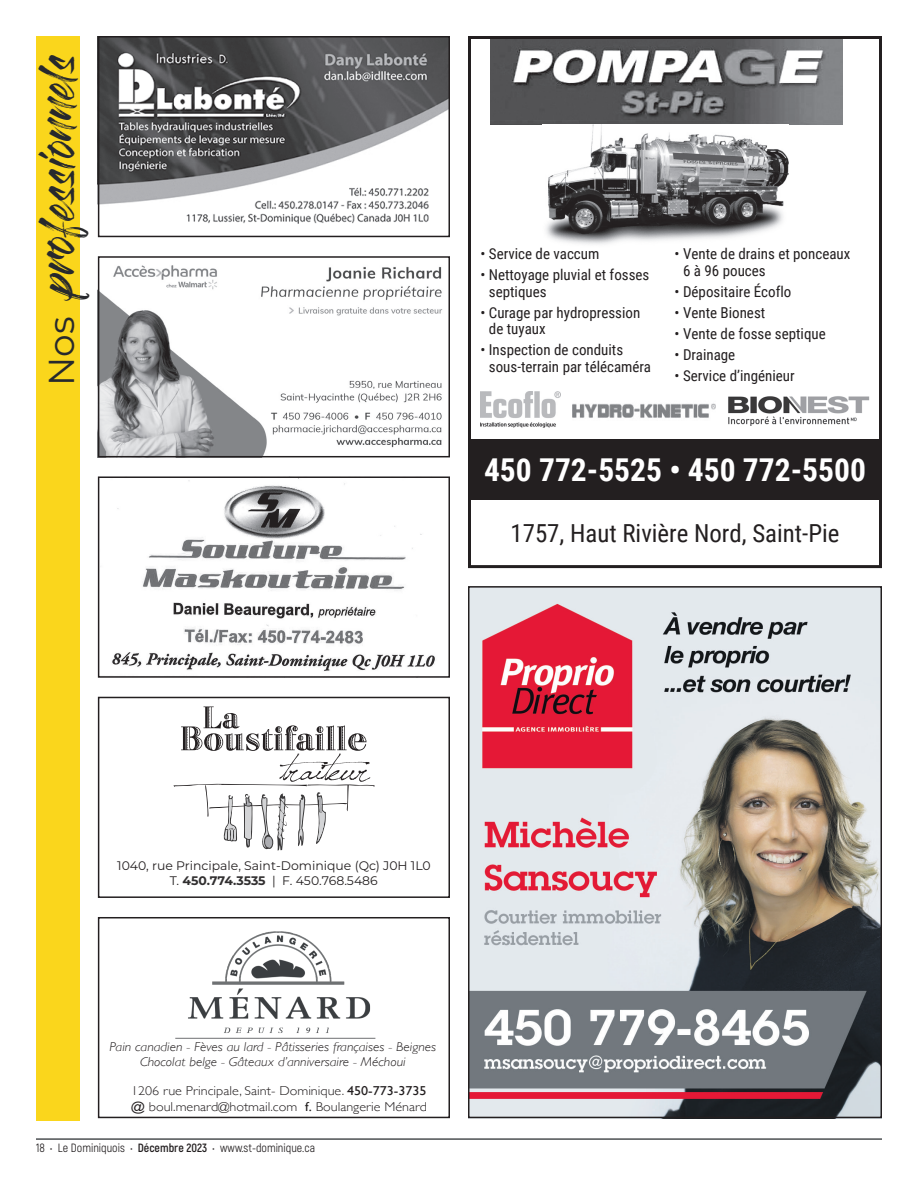
<style>
.page{position:relative;width:918px;height:1188px;background:#fff}
.page>*{position:absolute;margin:0;border:0;box-sizing:border-box;transform-origin:0 0}
.t1{font:36px "Gloss And Bloom";color:#27292d}
.t2{font:700 31.5px "Roboto Condensed";color:#fff}
.t3{font:24.9px "Roboto Condensed";color:#231f20}
.t4{font:15px/16.5px "Roboto Condensed";color:#231f20}
.t5{font:italic 300 12.9px/15.5px "Gill Sans";color:#231f20;text-align:center;scale:1.09 1}
.t6{font:300 12.9px/15.5px "Gill Sans";color:#231f20;scale:1.09 1}
.t7{font:12.45px/14.9px "Montserrat";color:#231f20;text-align:center}
.t8{font:12px "Akrobat";color:#231f20}
.s1{font-family:"Montserrat"}
.s2{font-weight:700;color:#312f30}
.s3{font-weight:400}
.s4{font-weight:700}
</style>
<div class="page">
<hr style="left:36px;top:1139px;width:846px;height:1px;background:#111619">
<div style="left:36px;top:36px;width:44px;height:1085px;background:#fad61c"></div>
<img style="left:175px;top:931px;width:201px;height:108px">
<hr style="left:175px;top:1038px;width:200px;height:1px;background:#6c6d70">
<div style="left:98px;top:917px;width:352px;height:201px;border:2px solid #231f20"></div>
<svg style="left:173px;top:707px;width:202px;height:144px"></svg>
<div style="left:98px;top:697px;width:352px;height:201px;border:2px solid #231f20"></div>
<img style="left:101px;top:265px;width:342px;height:189px">
<div style="left:98px;top:256px;width:352px;height:201px;border:2px solid #231f20"></div>
<img style="left:112px;top:480px;width:323px;height:191px">
<div style="left:98px;top:476px;width:352px;height:202px;border:2px solid #231f20"></div>
<img style="left:471px;top:589px;width:408px;height:526px">
<div style="left:468px;top:586px;width:414px;height:532px;border:2px solid #231f20"></div>
<img style="left:101px;top:39px;width:346px;height:185px">
<div style="left:98px;top:36px;width:352px;height:201px;border:2px solid #231f20"></div>
<img style="left:490px;top:40px;width:353px;height:85px">
<div style="left:468px;top:439px;width:414px;height:61px;background:#231f20"></div>
<img style="left:546px;top:125px;width:243px;height:119px">
<img style="left:480px;top:391px;width:81px;height:37px">
<img style="left:728px;top:396px;width:142px;height:30px">
<img style="left:572px;top:403px;width:144px;height:15px">
<div style="left:468px;top:36px;width:414px;height:532px;border:3px solid #231f20"></div>
<p class="t1" style="left:41px;top:386px;width:334px;rotate:-90deg"><span class="s1">Nos</span> professionnels</p>
<p class="t4" style="left:480px;top:245px;width:120px">• Service de vaccum</p>
<p class="t4" style="left:489px;top:266px;width:162px;text-indent:-8px">• Nettoyage pluvial et fosses septiques</p>
<p class="t4" style="left:489px;top:304px;width:153px;text-indent:-8px">• Curage par hydropression de tuyaux</p>
<p class="t4" style="left:489px;top:341px;width:164px;text-indent:-8px">• Inspection de conduits sous-terrain par télécaméra</p>
<p class="t4" style="left:683px;top:245px;width:169px;text-indent:-8px">• Vente de drains et ponceaux<br>6 à 96 pouces</p>
<p class="t4" style="left:675px;top:283px;width:118px">• Dépositaire Écoflo</p>
<p class="t4" style="left:675px;top:304px;width:92px">• Vente Bionest</p>
<p class="t4" style="left:675px;top:325px;width:153px">• Vente de fosse septique</p>
<p class="t4" style="left:675px;top:346px;width:62px">• Drainage</p>
<p class="t4" style="left:675px;top:367px;width:122px">• Service d’ingénieur</p>
<p class="t2" style="left:484px;top:448px;width:383px">450 772-5525 • 450 772-5500</p>
<p class="t3" style="left:511px;top:515px;width:330px">1757, Haut Rivière Nord, Saint-Pie</p>
<p class="t7" style="left:117px;top:858px;width:315px">1040, rue Principale, Saint-Dominique (Qc) J0H 1L0<br>T. <span class="s2">450.774.3535</span> | F. 450.768.5486</p>
<p class="t5" style="left:110px;top:1039px;width:301px">Pain canadien - Fèves au lard - Pâtisseries françaises - Beignes<br>Chocolat belge - Gâteaux d’anniversaire - Méchoui</p>
<p class="t6" style="left:131px;top:1083px;width:273px">1206 rue Principale, Saint- Dominique. <span class="s3">450-773-3735 @</span> boul.menard@hotmail.com <span class="s3">f.</span> Boulangerie Ménard</p>
<p class="t8" style="left:36px;top:1141px;width:281px">18 • Le Dominiquois • <span class="s4">Décembre 2023</span> • www.st-dominique.ca</p>
</div>
